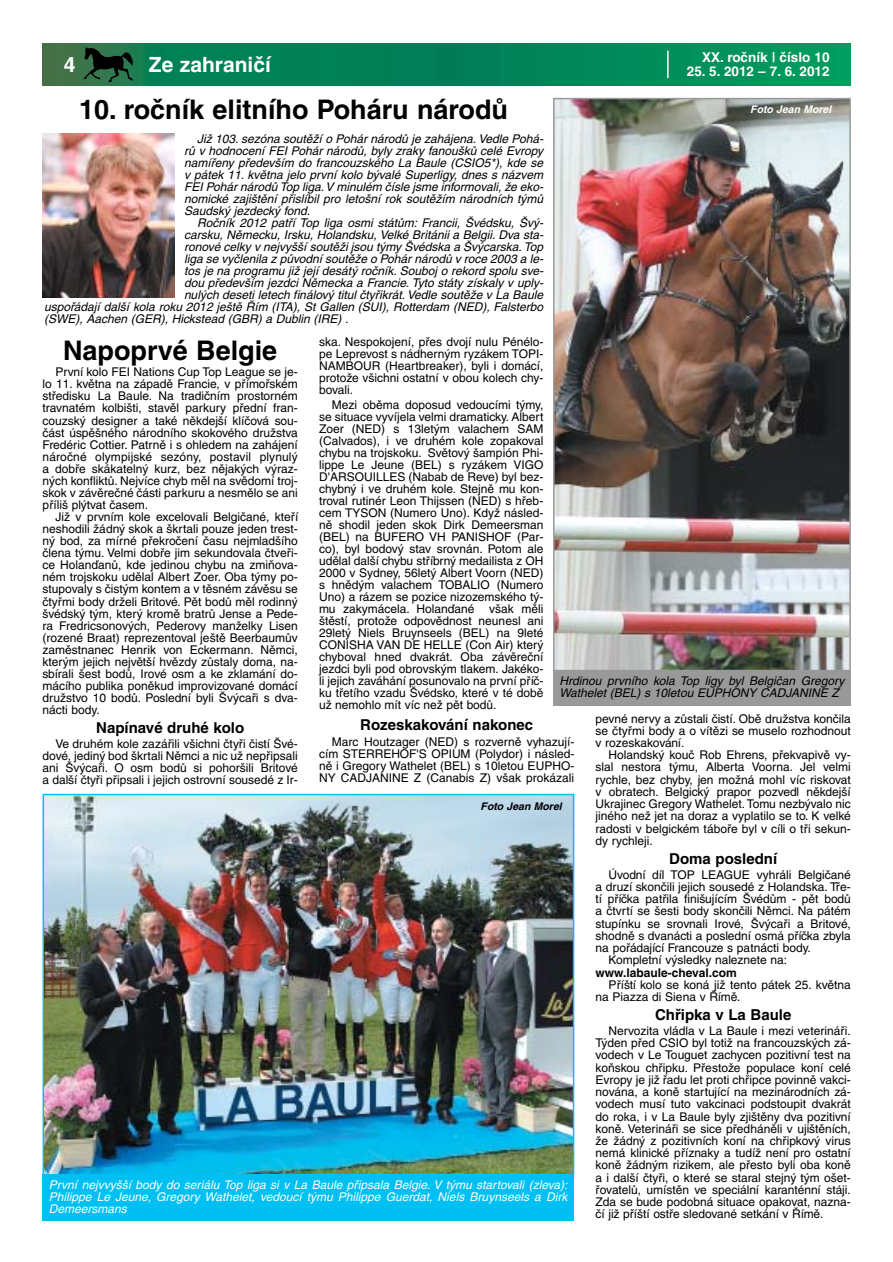
<style>
.page{position:relative;width:893px;height:1262px;background:#fff}
.page>*{position:absolute;margin:0;border:0;box-sizing:border-box;transform-origin:0 0}
.t1{font:700 27px "Helvetica CE";color:#000}
.t2{font:700 21px "Helvetica CE";color:#fff}
.t3{font:700 15px "Helvetica CE";color:#000}
.t4{font:700 13.5px "Helvetica CE";color:#fff}
.t5{font:12px/12px "Helvetica CE";color:#000;text-align:justify}
.t6{font:italic 12px/12px "Helvetica CE";color:#000;text-align:justify}
.t7{font:italic 12px/12px "Helvetica CE";color:#fff;text-align:justify}
.t8{font:700 12px "Helvetica CE";color:#000}
.t9{font:italic 700 10.5px "Helvetica CE";color:#fff}
.t10{font:italic 700 10.5px "Helvetica CE";color:#000}
</style>
<div class="page">
<img style="left:43px;top:43px;width:807px;height:42px">
<svg style="left:84px;top:47px;width:50px;height:35px;background:#1d492f"></svg>
<svg style="left:667px;top:51px;width:1px;height:27px"></svg>
<img style="left:556px;top:101px;width:291px;height:567px">
<div style="left:553px;top:98px;width:297px;height:573px;border:2px solid #999"></div>
<img style="left:43px;top:133px;width:131px;height:165px">
<img style="left:46px;top:797px;width:525px;height:376px">
<div style="left:43px;top:794px;width:531px;height:382px;border:2px solid #00c0f3"></div>
<div style="left:43px;top:1174px;width:531px;height:46px;background:#00c0f3"></div>
<div style="left:553px;top:670px;width:297px;height:36px;background:#999"></div>
<p class="t4" style="left:702px;top:52px;width:129px">XX. ročník | číslo 10</p>
<h2 class="t2" style="left:64px;top:57px;width:13px">4</h2>
<h2 class="t2" style="left:149px;top:57px;width:123px">Ze zahraničí</h2>
<p class="t4" style="left:686px;top:66px;width:144px">25. 5. 2012 – 7. 6. 2012</p>
<h1 class="t1" style="left:79px;top:99px;width:430px">10. ročník elitního Poháru národů</h1>
<p class="t6" style="left:184px;top:134px;width:361px;text-indent:13px">Již 103. sezóna soutěží o Pohár národů je zahájena. Vedle Pohá&shy;rů v hodnocení FEI Pohár národů, byly zraky fanoušků celé Evropy namířeny především do francouzského La Baule (CSIO5*), kde se v pátek 11. května jelo první kolo bývalé Superligy, dnes s názvem FEI Pohár národů Top liga.V minulém čísle jsme informovali, že eko&shy;nomické zajištění přislíbil pro letošní rok soutěžím národních týmů Saudský jezdecký fond.</p>
<p class="t6" style="left:197px;top:218px;width:348px">Ročník 2012 patří Top liga osmi státům: Francii, Švédsku, Švý-</p>
<p class="t6" style="left:184px;top:230px;width:361px">carsku, Německu, Irsku, Holandsku, Velké Británii a Belgii. Dva sta-</p>
<p class="t6" style="left:184px;top:242px;width:360px">ronové celky v nejvyšší soutěži jsou týmy Švédska a Švýcarska. Top</p>
<p class="t6" style="left:184px;top:254px;width:361px">liga se vyčlenila z původní soutěže o Pohár národů v roce 2003 a le-</p>
<p class="t6" style="left:184px;top:266px;width:361px">tos je na programu již její desátý ročník. Souboj o rekord spolu sve-</p>
<p class="t6" style="left:184px;top:278px;width:361px">dou především jezdci Německa a Francie. Tyto státy získaly v uply-</p>
<p class="t6" style="left:184px;top:290px;width:360px">nulých deseti letech finálový titul čtyřikrát. Vedle soutěže v La Baule</p>
<p class="t6" style="left:44px;top:302px;width:500px">uspořádají další kola roku 2012 ještě Řím (ITA), St Gallen (SUI), Rotterdam (NED), Falsterbo</p>
<p class="t6" style="left:44px;top:314px;width:306px">(SWE), Aachen (GER), Hickstead (GBR) a Dublin (IRE) .</p>
<p class="t9" style="left:750px;top:106px;width:83px">Foto Jean Morel</p>
<p class="t5" style="left:319px;top:337px;width:226px">ska. Nespokojení, přes dvojí nulu Pénélo&shy;pe Leprevost s nádherným ryzákem TOPI-NAMBOUR (Heartbreaker), byli i domácí, protože všichni ostatní v obou kolech chy&shy;bovali.</p>
<p class="t5" style="left:319px;top:400px;width:226px;text-indent:13px">Mezi oběma doposud vedoucími týmy, se situace vyvíjela velmi dramaticky. Albert Zoer (NED) s 13letým valachem SAM (Calvados), i ve druhém kole zopakoval chybu na trojskoku. Světový šampión Phi&shy;lippe Le Jeune (BEL) s ryzákem VIGO D'ARSOUILLES (Nabab de Reve) byl bez&shy;chybný i ve druhém kole. Stejně mu kon&shy;troval rutinér Leon Thijssen (NED) s hřeb&shy;cem TYSON (Numero Uno). Když násled&shy;ně shodil jeden skok Dirk Demeersman (BEL) na BUFERO VH PANISHOF (Par&shy;co), byl bodový stav srovnán. Potom ale udělal další chybu stříbrný medailista z OH 2000 v Sydney, 56letý Albert Voorn (NED) s hnědým valachem TOBALIO (Numero Uno) a rázem se pozice nizozemského tý&shy;mu zakymácela. Holanďané však měli štěstí, protože odpovědnost neunesl ani 29letý Niels Bruynseels (BEL) na 9leté CONISHA VAN DE HELLE (Con Air) který chyboval hned dvakrát. Oba závěreční jezdci byli pod obrovským tlakem. Jakéko&shy;li jejich zaváhání posunovalo na první příč&shy;ku třetího vzadu Švédsko, které v té době už nemohlo mít víc než pět bodů.</p>
<p class="t3" style="left:360px;top:719px;width:174px">Rozeskakování nakonec</p>
<p class="t5" style="left:319px;top:737px;width:257px;text-indent:13px">Marc Houtzager (NED) s rozverně vyhazují&shy;cím STERREHOF'S OPIUM (Polydor) i násled&shy;ně i Gregory Wathelet (BEL) s 10letou EUPHO-NY CADJANINE Z (Canabis Z) však prokázali</p>
<h1 class="t1" style="left:63px;top:341px;width:216px">Napoprvé Belgie</h1>
<p class="t5" style="left:43px;top:367px;width:257px;text-indent:13px">První kolo FEI Nations Cup Top League se je&shy;lo 11. května na západě Francie, v přímořském středisku La Baule. Na tradičním prostorném travnatém kolbišti, stavěl parkury přední fran&shy;couzský designer a také někdejší klíčová sou&shy;část úspěšného národního skokového družstva Fredéric Cottier. Patrně i s ohledem na zahájení náročné olympijské sezóny, postavil plynulý a dobře skákatelný kurz, bez nějakých výraz&shy;ných konfliktů. Nejvíce chyb měl na svědomí troj&shy;skok v závěrečné části parkuru a nesmělo se ani příliš plýtvat časem.</p>
<p class="t5" style="left:43px;top:512px;width:257px;text-indent:13px">Již v prvním kole excelovali Belgičané, kteří neshodili žádný skok a škrtali pouze jeden trest&shy;ný bod, za mírné překročení času nejmladšího člena týmu. Velmi dobře jim sekundovala čtveři&shy;ce Holanďanů, kde jedinou chybu na zmiňova&shy;ném trojskoku udělal Albert Zoer. Oba týmy po&shy;stupovaly s čistým kontem a v těsném závěsu se čtyřmi body drželi Britové. Pět bodů měl rodinný švédský tým, který kromě bratrů Jense a Pede&shy;ra Fredricsonových, Pederovy manželky Lisen (rozené Braat) reprezentoval ještě Beerbaumův zaměstnanec Henrik von Eckermann. Němci, kterým jejich největší hvězdy zůstaly doma, na&shy;sbírali šest bodů, Irové osm a ke zklamání do&shy;mácího publika poněkud improvizované domácí družstvo 10 bodů. Poslední byli Švýcaři s dva&shy;nácti body.</p>
<p class="t3" style="left:96px;top:722px;width:149px">Napínavé druhé kolo</p>
<p class="t5" style="left:43px;top:738px;width:257px;text-indent:13px">Ve druhém kole zazářili všichni čtyři čistí Švé&shy;dové, jediný bod škrtali Němci a nic už nepřipsali ani Švýcaři. O osm bodů si pohoršili Britové a další čtyři připsali i jejich ostrovní sousedé z Ir-</p>
<p class="t6" style="left:559px;top:676px;width:286px">Hrdinou prvního kola Top ligy byl Belgičan Gregory<br>Wathelet (BEL) s 10letou EUPHONY CADJANINE Z</p>
<p class="t5" style="left:595px;top:713px;width:257px">pevné nervy a zůstali čistí. Obě družstva končila se čtyřmi body a o vítězi se muselo rozhodnout v rozeskakování.</p>
<p class="t5" style="left:595px;top:750px;width:257px;text-indent:13px">Holandský kouč Rob Ehrens, překvapivě vy&shy;slal nestora týmu, Alberta Voorna. Jel velmi rychle, bez chyby, jen možná mohl víc riskovat v obratech. Belgický prapor pozvedl někdejší Ukrajinec Gregory Wathelet. Tomu nezbývalo nic jiného než jet na doraz a vyplatilo se to. K velké radosti v belgickém táboře byl v cíli o tři sekun&shy;dy rychleji.</p>
<p class="t3" style="left:669px;top:853px;width:109px">Doma poslední</p>
<p class="t5" style="left:608px;top:870px;width:244px">Úvodní díl TOP LEAGUE vyhráli Belgičané</p>
<p class="t5" style="left:595px;top:882px;width:257px">a druzí skončili jejich sousedé z Holandska. Tře-</p>
<p class="t5" style="left:595px;top:894px;width:257px">tí příčka patřila finišujícím Švédům - pět bodů</p>
<p class="t5" style="left:595px;top:906px;width:257px">a čtvrtí se šesti body skončili Němci. Na pátém</p>
<p class="t5" style="left:595px;top:918px;width:257px">stupínku se srovnali Irové, Švýcaři a Britové,</p>
<p class="t5" style="left:595px;top:931px;width:257px">shodně s dvanácti a poslední osmá příčka zbyla</p>
<p class="t5" style="left:595px;top:943px;width:217px">na pořádající Francouze s patnácti body.</p>
<p class="t5" style="left:608px;top:955px;width:180px">Kompletní výsledky naleznete na:</p>
<p class="t8" style="left:595px;top:968px;width:143px">www.labaule-cheval.com</p>
<p class="t5" style="left:595px;top:979px;width:257px;text-indent:13px">Příští kolo se koná již tento pátek 25. května na Piazza di Siena v Římě.</p>
<p class="t3" style="left:655px;top:1009px;width:138px">Chřipka v La Baule</p>
<p class="t5" style="left:595px;top:1026px;width:257px;text-indent:13px">Nervozita vládla v La Baule i mezi veterináři.<br>Týden před CSIO byl totiž na francouzských zá&shy;vodech v Le Touguet zachycen pozitivní test na koňskou chřipku. Přestože populace koní celé Evropy je již řadu let proti chřipce povinně vakci&shy;nována, a koně startující na mezinárodních zá&shy;vodech musí tuto vakcinaci podstoupit dvakrát do roka, i v La Baule byly zjištěny dva pozitivní koně. Veterináři se sice předháněli v ujištěních, že žádný z pozitivních koní na chřipkový virus nemá klinické příznaky a tudíž není pro ostatní koně žádným rizikem, ale přesto byli oba koně a i další čtyři, o které se staral stejný tým ošet&shy;řovatelů, umístěn ve speciální karanténní stáji.<br>Zda se bude podobná situace opakovat, nazna&shy;čí již příští ostře sledované setkání v Římě.</p>
<p class="t10" style="left:480px;top:802px;width:83px">Foto Jean Morel</p>
<p class="t7" style="left:49px;top:1179px;width:520px">První nejvvyšší body do seriálu Top liga si v La Baule připsala Belgie. V týmu startovali (zleva):<br>Philippe Le Jeune, Gregory Wathelet, vedoucí týmu Philippe Guerdat, Niels Bruynseels a Dirk Demeersmans</p>
</div>
